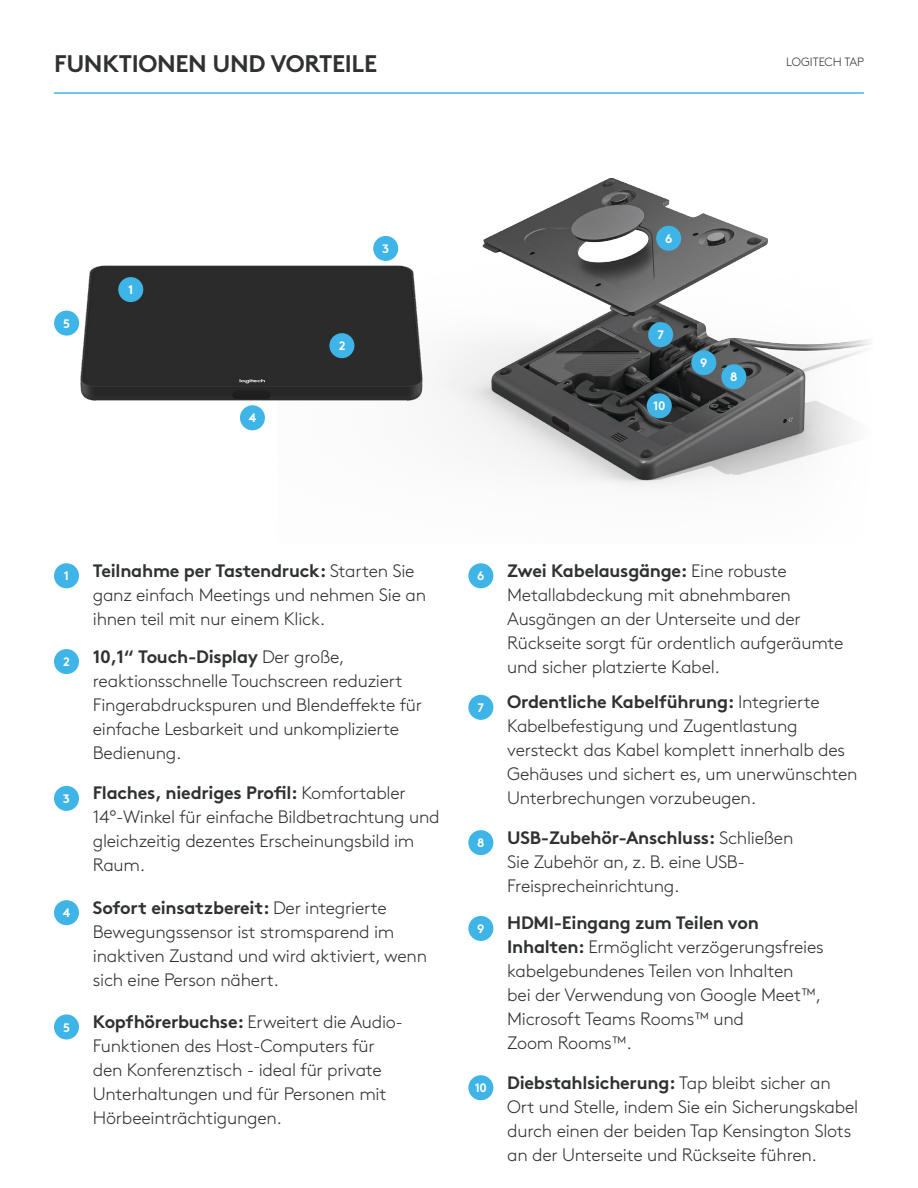
<style>
.page{position:relative;width:918px;height:1188px;background:#fff}
.page>*{position:absolute;margin:0;border:0;box-sizing:border-box;transform-origin:0 0}
.t1{font:700 24px "Brown Pro";letter-spacing:-.015em;color:#2f3132}
.Body_copy{font:300 18px/24px "Brown Pro";letter-spacing:-.015em;color:#2f3132}
.t2{font:700 12.3px "Brown Pro";color:#fff}
.t3{font:300 12px "Brown Pro";letter-spacing:-.005em;color:#2f3132}
.s1{font-weight:700}
</style>
<div class="page">
<img style="left:480px;top:178px;width:390px;height:309px">
<hr style="left:54px;top:92px;width:810px;height:2px;background:#3eb4e7">
<img style="left:54px;top:236px;width:426px;height:195px">
<div style="left:54px;top:311px;width:25px;height:25px;background:#3eb4e7;border-radius:50%"></div>
<div style="left:118px;top:277px;width:25px;height:25px;background:#3eb4e7;border-radius:50%"></div>
<div style="left:329px;top:333px;width:25px;height:25px;background:#3eb4e7;border-radius:50%"></div>
<div style="left:373px;top:236px;width:25px;height:25px;background:#3eb4e7;border-radius:50%"></div>
<div style="left:656px;top:226px;width:25px;height:25px;background:#3eb4e7;border-radius:50%"></div>
<div style="left:648px;top:322px;width:25px;height:25px;background:#3eb4e7;border-radius:50%"></div>
<div style="left:691px;top:350px;width:25px;height:25px;background:#3eb4e7;border-radius:50%"></div>
<div style="left:721px;top:364px;width:25px;height:25px;background:#3eb4e7;border-radius:50%"></div>
<div style="left:647px;top:393px;width:25px;height:25px;background:#3eb4e7;border-radius:50%"></div>
<div style="left:240px;top:405px;width:25px;height:25px;background:#3eb4e7;border-radius:50%"></div>
<div style="left:54px;top:649px;width:25px;height:25px;background:#3eb4e7;border-radius:50%"></div>
<div style="left:54px;top:563px;width:25px;height:25px;background:#3eb4e7;border-radius:50%"></div>
<div style="left:468px;top:695px;width:25px;height:25px;background:#3eb4e7;border-radius:50%"></div>
<div style="left:54px;top:786px;width:25px;height:25px;background:#3eb4e7;border-radius:50%"></div>
<div style="left:468px;top:830px;width:25px;height:25px;background:#3eb4e7;border-radius:50%"></div>
<div style="left:54px;top:900px;width:25px;height:25px;background:#3eb4e7;border-radius:50%"></div>
<div style="left:468px;top:916px;width:25px;height:25px;background:#3eb4e7;border-radius:50%"></div>
<div style="left:54px;top:1014px;width:25px;height:26px;background:#3eb4e7;border-radius:50%"></div>
<div style="left:468px;top:1075px;width:25px;height:25px;background:#3eb4e7;border-radius:50%"></div>
<div style="left:468px;top:563px;width:25px;height:25px;background:#3eb4e7;border-radius:50%"></div>
<h2 class="t1" style="left:54px;top:44px;width:325px">FUNKTIONEN UND VORTEILE</h2>
<h6 class="t3" style="left:786px;top:53px;width:80px">LOGITECH TAP</h6>
<h1 class="t2" style="left:63px;top:313px;width:8px">5</h1>
<h1 class="t2" style="left:128px;top:280px;width:7px">1</h1>
<h1 class="t2" style="left:249px;top:408px;width:9px">4</h1>
<h1 class="t2" style="left:339px;top:336px;width:8px">2</h1>
<h1 class="t2" style="left:382px;top:239px;width:9px">3</h1>
<h1 class="t2" style="left:665px;top:229px;width:9px">6</h1>
<h1 class="t2" style="left:657px;top:325px;width:8px">7</h1>
<h1 class="t2" style="left:653px;top:396px;width:14px">10</h1>
<h1 class="t2" style="left:700px;top:353px;width:9px">9</h1>
<h1 class="t2" style="left:730px;top:367px;width:9px">8</h1>
<h1 class="t2" style="left:64px;top:566px;width:7px">1</h1>
<p class="Body_copy" style="left:93px;top:557px;width:335px"><span class="s1">Teilnahme per Tastendruck:</span> Starten Sie ganz einfach Meetings und nehmen Sie an ihnen teil mit nur einem Klick.</p>
<h1 class="t2" style="left:63px;top:652px;width:8px">2</h1>
<p class="Body_copy" style="left:93px;top:643px;width:331px"><span class="s1">10,1“ Touch-Display</span> Der große, reaktionsschnelle Touchscreen reduziert Fingerabdruckspuren und Blendeffekte für einfache Lesbarkeit und unkomplizierte Bedienung.</p>
<h1 class="t2" style="left:477px;top:566px;width:9px">6</h1>
<p class="Body_copy" style="left:507px;top:557px;width:338px"><span class="s1">Zwei Kabelausgänge:</span> Eine robuste Metallabdeckung mit abnehmbaren Ausgängen an der Unterseite und der Rückseite sorgt für ordentlich aufgeräumte und sicher platzierte Kabel.</p>
<h1 class="t2" style="left:478px;top:698px;width:8px">7</h1>
<p class="Body_copy" style="left:507px;top:689px;width:352px"><span class="s1">Ordentliche Kabelführung:</span> Integrierte Kabelbefestigung und Zugentlastung versteckt das Kabel komplett innerhalb des Gehäuses und sichert es, um unerwünschten</p>
<p class="Body_copy" style="left:93px;top:780px;width:348px"><span class="s1">Flaches, niedriges Profil:</span> Komfortabler 14°-Winkel für einfache Bildbetrachtung und gleichzeitig dezentes Erscheinungsbild im Raum.</p>
<h1 class="t2" style="left:63px;top:789px;width:9px">3</h1>
<p class="Body_copy" style="left:507px;top:785px;width:250px">Unterbrechungen vorzubeugen.</p>
<h1 class="t2" style="left:477px;top:833px;width:9px">8</h1>
<p class="Body_copy" style="left:507px;top:824px;width:288px"><span class="s1">USB-Zubehör-Anschluss:</span> Schließen<br>Sie Zubehör an, z. B. eine USB-<br>Freisprecheinrichtung.</p>
<h1 class="t2" style="left:63px;top:903px;width:9px">4</h1>
<p class="Body_copy" style="left:93px;top:894px;width:336px"><span class="s1">Sofort einsatzbereit:</span> Der integrierte Bewegungssensor ist stromsparend im inaktiven Zustand und wird aktiviert, wenn sich eine Person nähert.</p>
<h1 class="t2" style="left:63px;top:1017px;width:8px">5</h1>
<p class="Body_copy" style="left:93px;top:1008px;width:312px"><span class="s1">Kopfhörerbuchse:</span> Erweitert die Audio-Funktionen des Host-Computers für den Konferenztisch - ideal für private Unterhaltungen und für Personen mit Hörbeeinträchtigungen.</p>
<h1 class="t2" style="left:477px;top:919px;width:9px">9</h1>
<p class="Body_copy" style="left:507px;top:910px;width:318px"><span class="s1">HDMI-Eingang zum Teilen von<br>Inhalten:</span> Ermöglicht verzögerungsfreies kabelgebundenes Teilen von Inhalten<br>bei der Verwendung von Google Meet™,<br>Microsoft Teams Rooms™ und<br>Zoom Rooms™.</p>
<h1 class="t2" style="left:475px;top:1078px;width:14px">10</h1>
<p class="Body_copy" style="left:507px;top:1069px;width:353px"><span class="s1">Diebstahlsicherung:</span> Tap bleibt sicher an Ort und Stelle, indem Sie ein Sicherungskabel durch einen der beiden Tap Kensington Slots an der Unterseite und Rückseite führen.</p>
</div>
